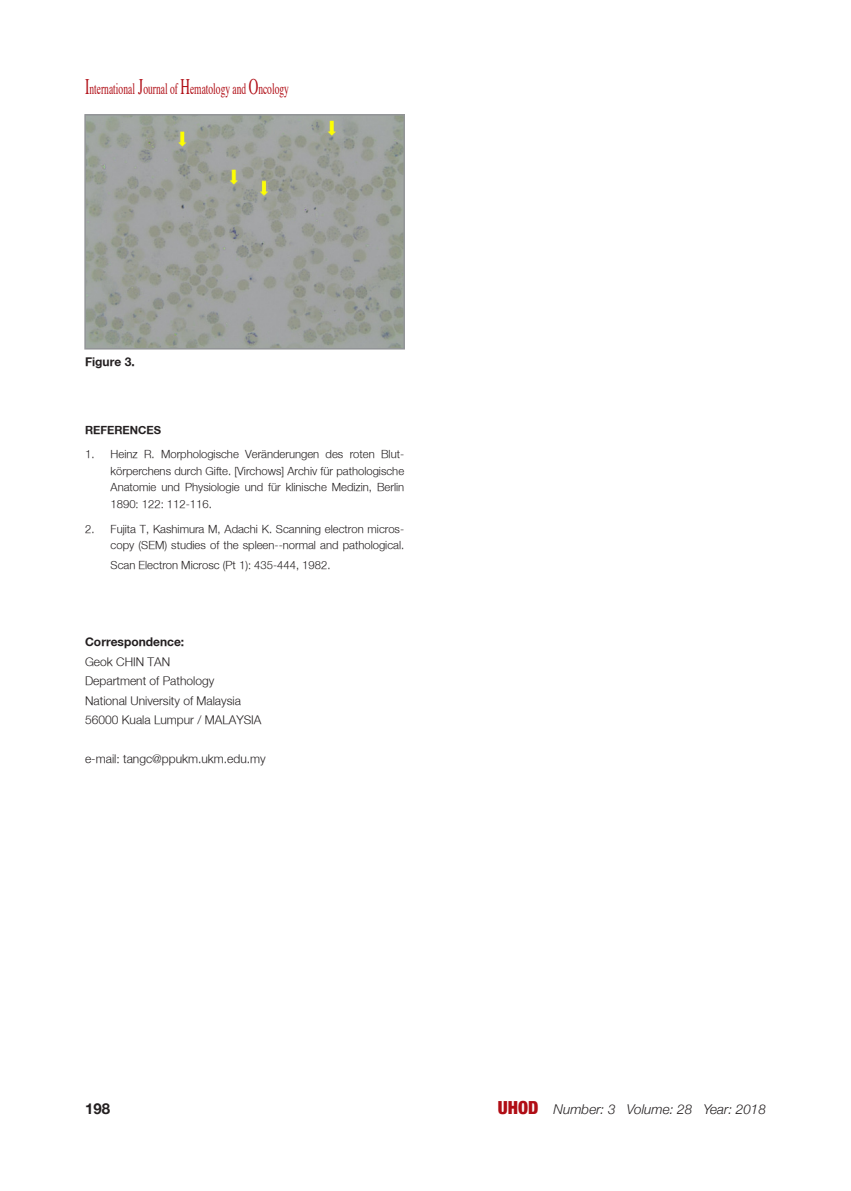
<style>
.page{position:relative;width:851px;height:1191px;background:#fff}
.page>*{position:absolute;margin:0;border:0;box-sizing:border-box;transform-origin:0 0}
.t1{font:15.9px "Times";color:#b00d15;scale:.6 1}
.t2{font:700 15px "Helvetica Neue";color:#231f20}
.t3{font:italic 300 13.5px "Helvetica Neue";color:#231f20}
.t4{font:300 12px "Helvetica Neu";color:#231f20}
.t5{font:700 12px "Helvetica Neu";color:#231f20}
.t6{font:300 11.25px/16.5px "Helvetica Neu";color:#231f20;text-align:justify}
.t7{font:700 11.25px "Helvetica Neu";color:#231f20}
.s1{font-size:22.2px}
.s2{font-weight:900;font-style:normal;font-stretch:condensed;font-size:18px;color:#b00d15}
</style>
<div class="page">
<img style="left:87px;top:117px;width:315px;height:229px">
<div style="left:84px;top:114px;width:321px;height:235px;border:2px solid #939598"></div>
<h1 class="t1" style="left:85px;top:78px;width:341px"><span class="s1">I</span>nternational <span class="s1">J</span>ournal of <span class="s1">H</span>ematology and <span class="s1">O</span>ncology</h1>
<p class="t5" style="left:85px;top:354px;width:51px">Figure 3.</p>
<p class="t7" style="left:85px;top:423px;width:78px">REFERENCES</p>
<p class="t6" style="left:111px;top:446px;width:295px;text-indent:-26px">1. Heinz R. Morphologische Veränderungen des roten Blut&shy;körperchens durch Gifte. [Virchows] Archiv für pathologische Anatomie und Physiologie und für klinische Medizin, Berlin 1890: 122: 112-116.</p>
<p class="t6" style="left:85px;top:520px;width:320px;text-align:right">2. Fujita T, Kashimura M, Adachi K. Scanning electron micros&shy;copy (SEM) studies of the spleen--normal and pathological.</p>
<p class="t6" style="left:111px;top:556px;width:221px">Scan Electron Microsc (Pt 1): 435-444, 1982.</p>
<p class="t5" style="left:85px;top:634px;width:101px">Correspondence:</p>
<p class="t4" style="left:85px;top:654px;width:87px">Geok CHIN TAN</p>
<p class="t4" style="left:85px;top:673px;width:131px">Department of Pathology</p>
<p class="t4" style="left:85px;top:693px;width:157px">National University of Malaysia</p>
<p class="t4" style="left:85px;top:712px;width:178px">56000 Kuala Lumpur / MALAYSIA</p>
<p class="t4" style="left:85px;top:751px;width:182px">e-mail: tangc@ppukm.ukm.edu.my</p>
<p class="t2" style="left:85px;top:1095px;width:27px">198</p>
<p class="t3" style="left:498px;top:1098px;width:269px"><span class="s2">UHOD</span> Number: 3 Volume: 28 Year: 2018</p>
</div>
